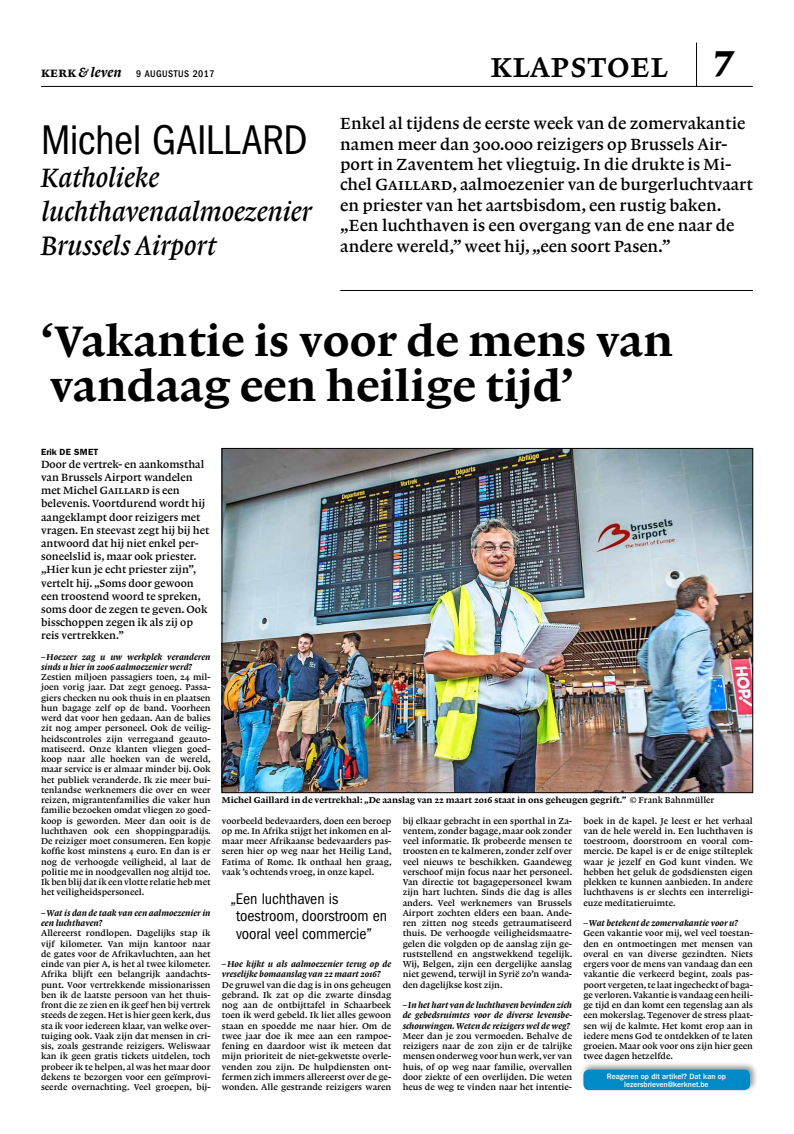
<style>
.page{position:relative;width:794px;height:1134px;background:#fff}
.page>*{position:absolute;margin:0;border:0;box-sizing:border-box;transform-origin:0 0}
.t1{font:45px/45px "Lexicon No 1 D Roman Txt";color:#000}
.t2{font:condensed 43px "Franklin Gothic LT";letter-spacing:-.01em;color:#000}
.t3{font:36px "Lexicon No 1 B Roman SC";letter-spacing:.015em;color:#000}
.t4{font:28px/33.6px "Lexicon No 1 B Italic Txt";letter-spacing:-.005em;color:#000}
.t5{font:17px/20.4px "Lexicon No 1 B Roman Txt";color:#000}
.t6{font:condensed 16px/17.6px "Franklin Gothic LT";color:#000}
.t7{font:11px/13.2px "Lexicon No 1 B Roman Txt";color:#000}
.t8{font:500 condensed 10px "Franklin Gothic LT";letter-spacing:.05em;color:#000}
.t9{font:9px/10.3px "Lexicon No 1 B Roman Txt";color:#000;text-align:justify}
.t10{font:9px/10.3px "Lexicon No 1 D Italic Txt";color:#000}
.t11{font:9px "Lexicon No 1 D Roman Txt";color:#000}
.t12{font:600 9px "Franklin Gothic LT";letter-spacing:.015em;color:#000}
.t13{font:500 8px/8px "Franklin Gothic LT";color:#fff;text-align:center;scale:.96 1}
.s1{font-family:"Lexicon No 1 D Roman SC";font-weight:400;font-stretch:normal;font-size:14px}
.s2{font-family:"Lexicon No 1 D Italic Txt";font-weight:400;font-stretch:normal;font-size:14px}
.s3{font-family:"Lexicon No 1 F Roman Tab";font-size:38px}
.s4{font-family:"Lexicon No 1 B Roman SC"}
.s5{font-family:"Lexicon No 1 B Roman Txt"}
</style>
<div class="page">
<hr style="left:41px;top:86px;width:712px;height:1px;background:#000">
<hr style="left:696px;top:43px;width:1px;height:44px;background:#000">
<img style="left:224px;top:450px;width:527px;height:341px">
<hr style="left:340px;top:290px;width:413px;height:1px;background:#000">
<div style="left:581px;top:1061px;width:177px;height:31px;background:#000;opacity:.4"></div>
<div style="left:583px;top:1069px;width:167px;height:21px;background:#008ac7;border-radius:6px"></div>
<p class="t8" style="left:41px;top:68px;width:175px"><span class="s1">kerk</span> <span class="s2">&amp; leven</span> 9 AUGUSTUS 2017</p>
<h2 class="t2" style="left:41px;top:115px;width:268px">Michel Gaillard</h2>
<h3 class="t4" style="left:41px;top:161px;width:272px">Katholieke luchthavenaalmoezenier<br>Brussels Airport</h3>
<h3 class="t3" style="left:490px;top:45px;width:246px">klapstoel <span class="s3">7</span></h3>
<p class="t5" style="left:340px;top:113px;width:414px">Enkel al tijdens de eerste week van de zomervakantie namen meer dan 300.000 reizigers op Brussels Air&shy;port in Zaventem het vliegtuig. In die drukte is Mi&shy;chel <span class="s4">Gaillard</span>, aalmoezenier van de burgerluchtvaart en priester van het aartsbisdom, een rustig baken. „Een luchthaven is een overgang van de ene naar de andere wereld,” weet hij, „een soort Pasen.”</p>
<h1 class="t1" style="left:41px;top:318px;width:633px">‘Vakantie is voor de mens van vandaag een heilige tijd’</h1>
<p class="t12" style="left:41px;top:446px;width:59px">ERIK DE SMET</p>
<p class="t7" style="left:41px;top:457px;width:170px">Door de vertrek- en aankomsthal van Brussels Airport wandelen met Michel <span class="s4">Gaillard</span> is een belevenis. Voortdurend wordt hij aangeklampt door reizigers met vragen. En steevast zegt hij bij het antwoord dat hij niet enkel per&shy;soneelslid is, maar ook priester. „Hier kun je echt priester zijn”, vertelt hij. „Soms door gewoon een troostend woord te spreken, soms door de zegen te geven. Ook bisschoppen zegen ik als zij op reis vertrekken.”</p>
<p class="t10" style="left:41px;top:651px;width:171px">– Hoezeer zag u uw werkplek veranderen sinds u hier in 2006 aalmoezenier werd?</p>
<p class="t9" style="left:41px;top:672px;width:171px">Zestien miljoen passagiers toen, 24 mil&shy;joen vorig jaar. Dat zegt genoeg. Passa&shy;giers checken nu ook thuis in en plaatsen hun bagage zelf op de band. Voorheen werd dat voor hen gedaan. Aan de balies zit nog amper personeel. Ook de veilig&shy;heidscontroles zijn verregaand geauto&shy;matiseerd. Onze klanten vliegen goed&shy;koop naar alle hoeken van de wereld, maar service is er almaar minder bij. Ook het publiek veranderde. Ik zie meer bui&shy;tenlandse werknemers die over en weer reizen, migrantenfamilies die vaker hun familie bezoeken omdat vliegen zo goed&shy;koop is geworden. Meer dan ooit is de luchthaven ook een shoppingparadijs.<br>De reiziger moet consumeren. Een kopje koffie kost minstens 4 euro. En dan is er nog de verhoogde veiligheid, al laat de politie me in noodgevallen nog altijd toe.<br>Ik ben blij dat ik een vlotte relatie heb met het veiligheidspersoneel.</p>
<p class="t10" style="left:41px;top:908px;width:171px">– Wat is dan de taak van een aalmoezenier in een luchthaven?</p>
<p class="t9" style="left:41px;top:928px;width:171px">Allereerst rondlopen. Dagelijks stap ik vijf kilometer. Van mijn kantoor naar de gates voor de Afrikavluchten, aan het einde van pier A, is het al twee kilometer.<br>Afrika blijft een belangrijk aandachts&shy;punt. Voor vertrekkende missionarissen ben ik de laatste persoon van het thuis&shy;front die ze zien en ik geef hen bij vertrek steeds de zegen. Het is hier geen kerk, dus sta ik voor iedereen klaar, van welke over&shy;tuiging ook. Vaak zijn dat mensen in cri&shy;sis, zoals gestrande reizigers. Weliswaar kan ik geen gratis tickets uitdelen, toch probeer ik te helpen, al was het maar door dekens te bezorgen voor een geïmprovi&shy;seerde overnachting. Veel groepen, bij-</p>
<p class="t11" style="left:222px;top:795px;width:494px">Michel Gaillard in de vertrekhal: „De aanslag van 22 maart 2016 staat in ons geheugen gegrift.” <span class="s5">© Frank Bahnmüller</span></p>
<p class="t9" style="left:222px;top:815px;width:171px">voorbeeld bedevaarders, doen een beroep op me. In Afrika stijgt het inkomen en al&shy;maar meer Afrikaanse bedevaarders pas&shy;seren hier op weg naar het Heilig Land, Fatima of Rome. Ik onthaal hen graag, vaak ’s ochtends vroeg, in onze kapel.</p>
<h3 class="t6" style="left:236px;top:890px;width:153px;text-indent:-6px">„Een luchthaven is toestroom, doorstroom en vooral veel commercie”</h3>
<p class="t10" style="left:222px;top:959px;width:171px">– Hoe kijkt u als aalmoezenier terug op de vreselijke bomaanslag van 22 maart 2016?</p>
<p class="t9" style="left:222px;top:979px;width:171px">De gruwel van die dag is in ons geheugen gebrand. Ik zat op die zwarte dinsdag nog aan de ontbijttafel in Schaarbeek toen ik werd gebeld. Ik liet alles gewoon staan en spoedde me naar hier. Om de twee jaar doe ik mee aan een rampoe&shy;fening en daardoor wist ik meteen dat mijn prioriteit de niet-gekwetste overle&shy;venden zou zijn. De hulpdiensten ont&shy;fermen zich immers allereerst over de ge&shy;wonden. Alle gestrande reizigers waren</p>
<p class="t9" style="left:403px;top:815px;width:171px">bij elkaar gebracht in een sporthal in Za&shy;ventem, zonder bagage, maar ook zonder veel informatie. Ik probeerde mensen te troosten en te kalmeren, zonder zelf over veel nieuws te beschikken. Gaandeweg verschoof mijn focus naar het personeel.<br>Van directie tot bagagepersoneel kwam zijn hart luchten. Sinds die dag is alles anders. Veel werknemers van Brussels Airport zochten elders een baan. Ande&shy;ren zitten nog steeds getraumatiseerd thuis. De verhoogde veiligheidsmaatre&shy;gelen die volgden op de aanslag zijn ge&shy;ruststellend en angstwekkend tegelijk.<br>Wij, Belgen, zijn een dergelijke aanslag niet gewend, terwijl in Syrië zo’n wanda&shy;den dagelijkse kost zijn.</p>
<p class="t10" style="left:403px;top:1000px;width:171px;text-align:justify">– In het hart van de luchthaven bevinden zich de gebedsruimtes voor de diverse levensbe&shy;schouwingen. Weten de reizigers wel de weg?</p>
<p class="t9" style="left:403px;top:1031px;width:171px">Meer dan je zou vermoeden. Behalve de reizigers naar de zon zijn er de talrijke mensen onderweg voor hun werk, ver van huis, of op weg naar familie, overvallen door ziekte of een overlijden. Die weten heus de weg te vinden naar het intentie-</p>
<p class="t9" style="left:583px;top:815px;width:171px">boek in de kapel. Je leest er het verhaal van de hele wereld in. Een luchthaven is toestroom, doorstroom en vooral com&shy;mercie. De kapel is er de enige stilteplek waar je jezelf en God kunt vinden. We hebben het geluk de godsdiensten eigen plekken te kunnen aanbieden. In andere luchthavens is er slechts een interreligi&shy;euze meditatieruimte.</p>
<p class="t10" style="left:583px;top:918px;width:156px">– Wat betekent de zomervakantie voor u?</p>
<p class="t9" style="left:583px;top:928px;width:171px">Geen vakantie voor mij, wel veel toestan&shy;den en ontmoetingen met mensen van overal en van diverse gezindten. Niets ergers voor de mens van vandaag dan een vakantie die verkeerd begint, zoals pas&shy;poort vergeten, te laat ingecheckt of baga&shy;ge verloren. Vakantie is vandaag een heili&shy;ge tijd en dan komt een tegenslag aan als een mokerslag. Tegenover de stress plaat&shy;sen wij de kalmte. Het komt erop aan in iedere mens God te ontdekken of te laten groeien. Maar ook voor ons zijn hier geen twee dagen hetzelfde.</p>
<p class="t13" style="left:607px;top:1072px;width:126px">Reageren op dit artikel? Dat kan op lezersbrieven@kerknet.be</p>
</div>
